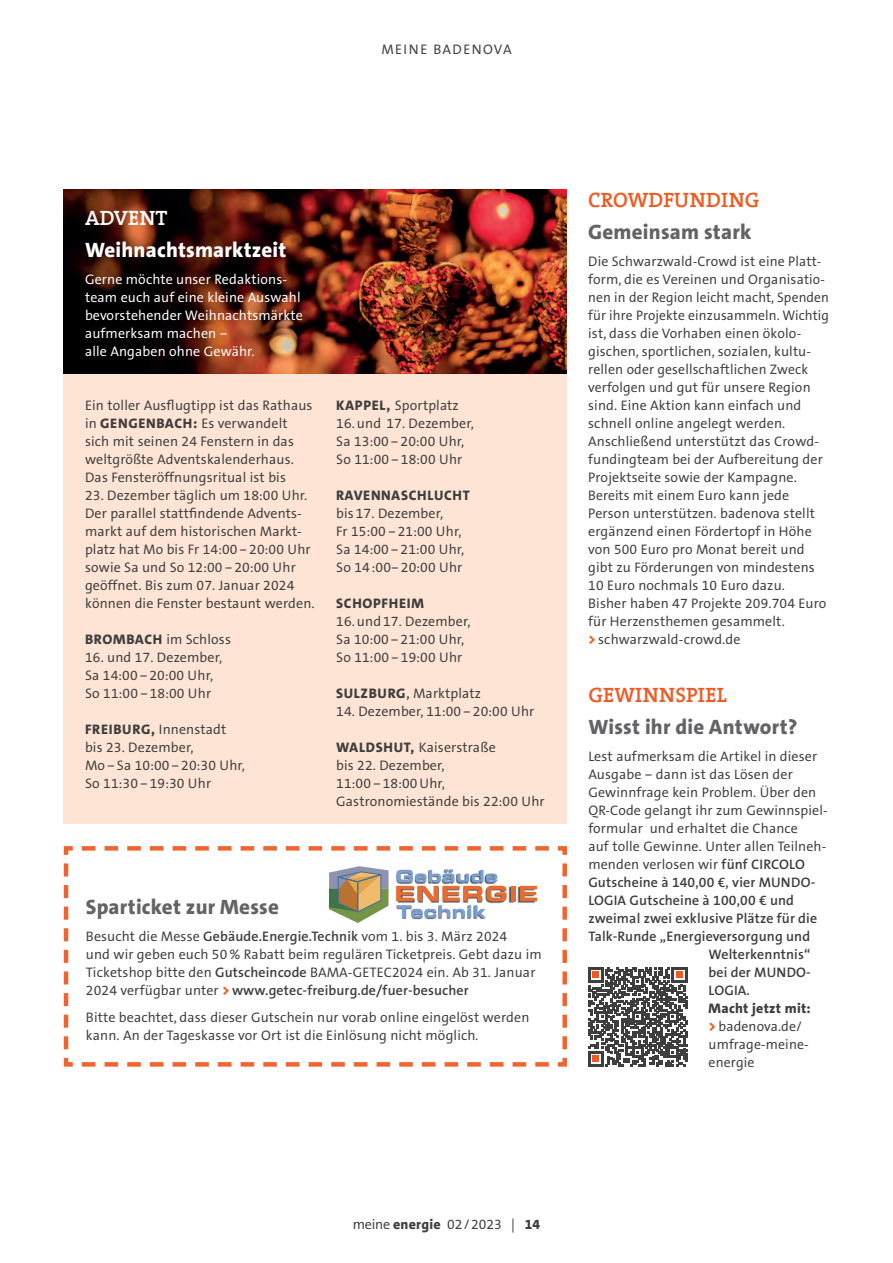
<style>
.page{position:relative;width:893px;height:1263px;background:#fff}
.page>*{position:absolute;margin:0;border:0;box-sizing:border-box;transform-origin:0 0}
.t1{font:800 21px "Thesans Badenova";letter-spacing:.01em;color:#636366}
.t2{font:700 21px "Theserif Badenova";letter-spacing:.01em;color:#f15921}
.t3{font:800 21px "Thesans Badenova";letter-spacing:.01em;color:#fff}
.t4{font:700 21px "Theserif Badenova";letter-spacing:.01em;color:#fff}
.t5{font:13.95px/18px "Thesans Badenova";letter-spacing:.01em;color:#3e3e3f}
.t6{font:700 13.95px "Thesans Badenova";letter-spacing:.01em;color:#3e3e3f}
.t7{font:13.95px/18px "Thesans Badenova";letter-spacing:.01em;color:#fff}
.t8{font:800 13.95px "Thesans Badenova";letter-spacing:.05em;color:#3e3e3f}
.t9{font:13.95px "Thesans Badenova";letter-spacing:.1em;color:#3e3e3f}
.s1{font-weight:800}
.s2{font-weight:700}
.s3{font-weight:800;color:#f15921}
</style>
<div class="page">
<svg style="left:63px;top:846px;width:504px;height:221px"></svg>
<div style="left:64px;top:352px;width:503px;height:472px;background:#fee4d4"></div>
<img style="left:395px;top:867px;width:103px;height:16px">
<img style="left:395px;top:909px;width:91px;height:16px">
<img style="left:395px;top:883px;width:142px;height:26px">
<svg style="left:396px;top:869px;width:111px;height:49px"></svg>
<hr style="left:511px;top:886px;width:4px;height:15px;background:#e76c32">
<svg style="left:520px;top:886px;width:17px;height:15px"></svg>
<svg style="left:329px;top:866px;width:60px;height:57px"></svg>
<img style="left:64px;top:189px;width:503px;height:185px">
<svg style="left:588px;top:967px;width:99px;height:100px"></svg>
<p class="t9" style="left:381px;top:42px;width:132px">MEINE BADENOVA</p>
<h1 class="t4" style="left:85px;top:207px;width:84px">ADVENT</h1>
<h1 class="t3" style="left:85px;top:236px;width:203px">Weihnachtsmarktzeit</h1>
<p class="t7" style="left:85px;top:270px;width:219px">Gerne möchte unser Redaktions&shy;team euch auf eine kleine Auswahl bevorstehender Weihnachtsmärkte aufmerksam machen –<br>alle Angaben ohne Gewähr.</p>
<p class="t5" style="left:85px;top:396px;width:229px">Ein toller Ausflugtipp ist das Rathaus in <span class="s1">GENGENBACH:</span> Es verwandelt sich mit seinen 24 Fenstern in das weltgrößte Adventskalenderhaus.<br>Das Fensteröffnungsritual ist bis</p>
<p class="t5" style="left:85px;top:486px;width:231px">23. Dezember täglich um 18:00 Uhr.<br>Der parallel stattfindende Advents&shy;markt auf dem historischen Markt&shy;platz hat Mo bis Fr 14:00 – 20:00 Uhr sowie Sa und So 12:00 – 20:00 Uhr geöffnet. Bis zum 07. Januar 2024 können die Fenster bestaunt werden.</p>
<p class="t5" style="left:85px;top:630px;width:147px"><span class="s1">BROMBACH</span> im Schloss</p>
<p class="t5" style="left:85px;top:648px;width:139px">16. und 17. Dezember,<br>Sa 14:00 – 20:00 Uhr,<br>So 11:00 – 18:00 Uhr</p>
<p class="t5" style="left:85px;top:720px;width:162px"><span class="s1">FREIBURG,</span> Innenstadt bis 23. Dezember,<br>Mo – Sa 10:00 – 20:30 Uhr,<br>So 11:30 – 19:30 Uhr</p>
<p class="t5" style="left:336px;top:396px;width:124px"><span class="s1">KAPPEL,</span> Sportplatz</p>
<p class="t5" style="left:336px;top:414px;width:139px">16. und 17. Dezember,<br>Sa 13:00 – 20:00 Uhr,<br>So 11:00 – 18:00 Uhr</p>
<p class="t8" style="left:336px;top:486px;width:135px">RAVENNASCHLUCHT</p>
<p class="t5" style="left:336px;top:504px;width:130px">bis 17. Dezember,<br>Fr 15:00 – 21:00 Uhr,<br>Sa 14:00 – 21:00 Uhr,<br>So 14 :00– 20:00 Uhr</p>
<p class="t8" style="left:336px;top:594px;width:89px">SCHOPFHEIM</p>
<p class="t5" style="left:336px;top:612px;width:136px">16. und 17. Dezember,<br>Sa 10:00 – 21:00 Uhr,<br>So 11:00 – 19:00 Uhr</p>
<p class="t5" style="left:336px;top:684px;width:146px"><span class="s1">SULZBURG</span><span class="s2">,</span> Marktplatz</p>
<p class="t5" style="left:336px;top:702px;width:200px">14. Dezember, 11:00 – 20:00 Uhr</p>
<p class="t5" style="left:336px;top:738px;width:210px"><span class="s1">WALDSHUT,</span> Kaiserstraße<br>bis 22. Dezember,<br>11:00 – 18:00Uhr,<br>Gastronomiestände bis 22:00 Uhr</p>
<h1 class="t1" style="left:86px;top:893px;width:195px">Sparticket zur Messe</h1>
<p class="t5" style="left:86px;top:927px;width:457px">Besucht die Messe <span class="s2">Gebäude.Energie.Technik</span> vom 1. bis 3. März 2024<br>und wir geben euch 50% Rabatt beim regulären Ticketpreis. Gebt dazu im Ticketshop bitte den <span class="s2">Gutscheincode</span> BAMA-GETEC2024 ein. Ab 31. Januar 2024 verfügbar unter <span class="s3">&gt;</span> <span class="s2">www.getec-freiburg.de/fuer-besucher</span></p>
<p class="t5" style="left:86px;top:1008px;width:445px">Bitte beachtet, dass dieser Gutschein nur vorab online eingelöst werden kann. An der Tageskasse vor Ort ist die Einlösung nicht möglich.</p>
<h1 class="t2" style="left:588px;top:189px;width:173px">CROWDFUNDING</h1>
<h1 class="t1" style="left:588px;top:218px;width:165px">Gemeinsam stark</h1>
<p class="t5" style="left:588px;top:252px;width:242px">Die Schwarzwald-Crowd ist eine Platt&shy;form, die es Vereinen und Organisatio&shy;nen in der Region leicht macht, Spenden für ihre Projekte einzusammeln. Wichtig ist, dass die Vorhaben einen ökolo&shy;gischen, sportlichen, sozialen, kultu&shy;rellen oder gesellschaftlichen Zweck verfolgen und gut für unsere Region sind. Eine Aktion kann einfach und schnell online angelegt werden.<br>Anschließend unterstützt das Crowd&shy;fundingteam bei der Aufbereitung der Projektseite sowie der Kampagne.<br>Bereits mit einem Euro kann jede Person unterstützen. badenova stellt ergänzend einen Fördertopf in Höhe von 500 Euro pro Monat bereit und gibt zu Förderungen von mindestens 10 Euro nochmals 10 Euro dazu.<br>Bisher haben 47 Projekte 209.704 Euro für Herzensthemen gesammelt.<br><span class="s3">&gt;</span> schwarzwald-crowd.de</p>
<h1 class="t2" style="left:588px;top:684px;width:140px">GEWINNSPIEL</h1>
<h1 class="t1" style="left:588px;top:713px;width:211px">Wisst ihr die Antwort?</h1>
<p class="t5" style="left:588px;top:747px;width:230px">Lest aufmerksam die Artikel in dieser</p>
<p class="t5" style="left:588px;top:765px;width:206px">Ausgabe – dann ist das Lösen der</p>
<p class="t5" style="left:588px;top:783px;width:229px">Gewinnfrage kein Problem. Über den</p>
<p class="t5" style="left:588px;top:801px;width:241px">QR-Code gelangt ihr zum Gewinnspiel-</p>
<p class="t5" style="left:588px;top:819px;width:211px">formular und erhaltet die Chance</p>
<p class="t5" style="left:588px;top:837px;width:240px">auf tolle Gewinne. Unter allen Teilneh-</p>
<p class="t5" style="left:588px;top:855px;width:218px">menden verlosen wir <span class="s2">fünf CIRCOLO</span></p>
<p class="t6" style="left:588px;top:874px;width:227px">Gutscheine à 140,00 €, vier MUNDO-</p>
<p class="t6" style="left:588px;top:892px;width:207px">LOGIA Gutscheine à 100,00 € und</p>
<p class="t6" style="left:588px;top:911px;width:230px">zweimal zwei exklusive Plätze für die</p>
<p class="t6" style="left:588px;top:928px;width:223px">Talk-Runde „Energieversorgung und</p>
<p class="t6" style="left:709px;top:946px;width:103px">Welterkenntnis“</p>
<p class="t6" style="left:709px;top:964px;width:102px">bei der MUNDO-</p>
<p class="t6" style="left:709px;top:982px;width:43px">LOGIA.</p>
<p class="t5" style="left:709px;top:999px;width:104px"><span class="s1">Macht jetzt mit: </span><span class="s3">&gt;</span> badenova.de/ umfrage-meine&shy;energie</p>
<p class="t5" style="left:353px;top:1215px;width:189px">meine <span class="s1">energie</span> 02/2023 | <span class="s1">14</span></p>
</div>
